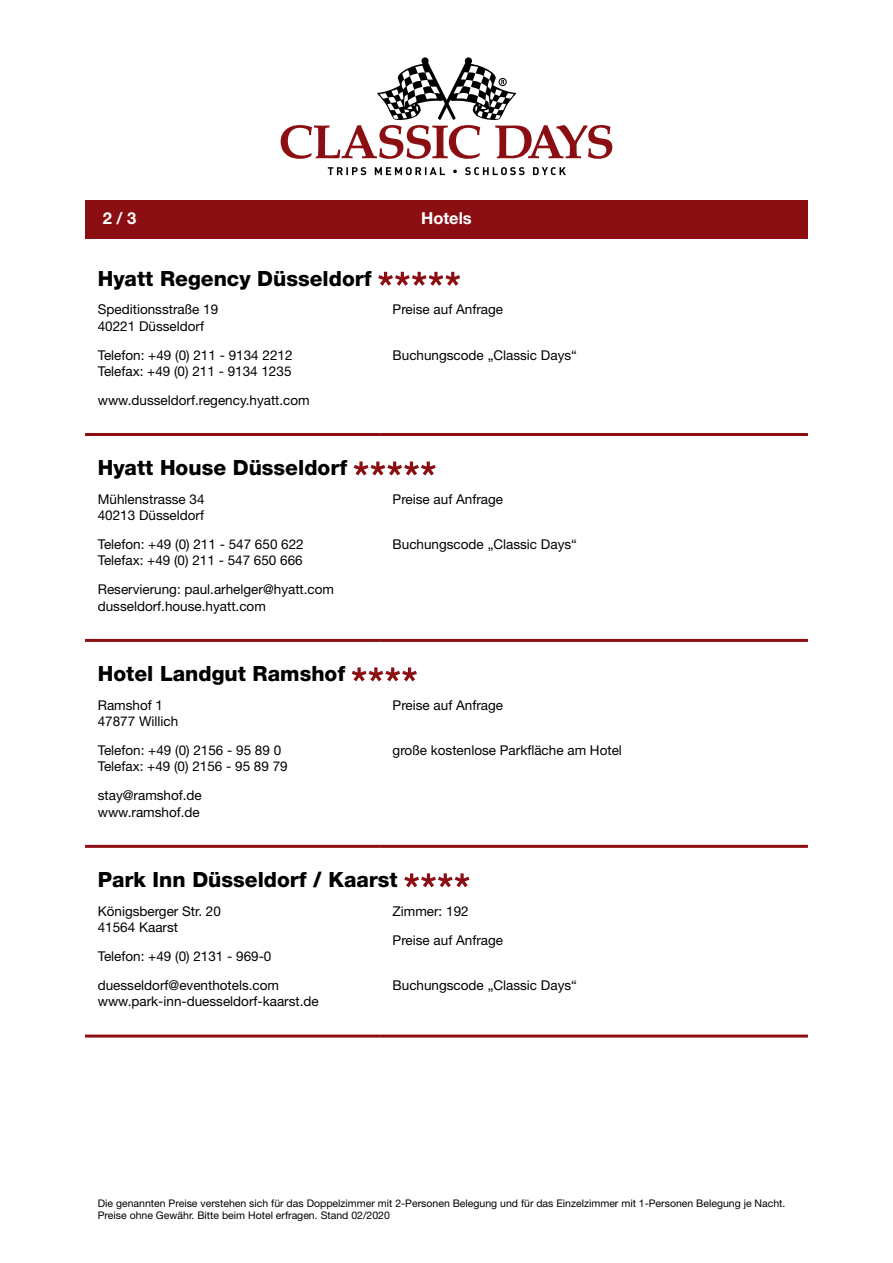
<style>
.page{position:relative;width:893px;height:1263px;background:#fff}
.page>*{position:absolute;margin:0;border:0;box-sizing:border-box;transform-origin:0 0}
.t1{font:800 21px "Helvetica Neue LT Std";color:#000}
.t2{font:700 16.5px "Helvetica Neue LT Std";color:#fff}
.t3{font:13.5px/16.2px "Helvetica Neue LT Std";color:#000}
.t4{font:10.5px/12.6px "Helvetica Neue LT Std";color:#000}
</style>
<div class="page">
<svg style="left:281px;top:57px;width:331px;height:102px"></svg>
<svg style="left:328px;top:167px;width:238px;height:8px"></svg>
<div style="left:85px;top:201px;width:723px;height:38px;background:#8b0e13"></div>
<hr style="left:85px;top:845px;width:295px;height:3px;background:#8b0e13">
<hr style="left:380px;top:845px;width:428px;height:3px;background:#8b0e13">
<svg style="left:352px;top:667px;width:65px;height:14px"></svg>
<hr style="left:85px;top:1034px;width:295px;height:3px;background:#8b0e13">
<hr style="left:380px;top:1034px;width:428px;height:3px;background:#8b0e13">
<svg style="left:404px;top:873px;width:65px;height:14px"></svg>
<hr style="left:85px;top:433px;width:295px;height:3px;background:#8b0e13">
<hr style="left:380px;top:433px;width:428px;height:3px;background:#8b0e13">
<svg style="left:378px;top:272px;width:82px;height:14px"></svg>
<hr style="left:85px;top:639px;width:295px;height:3px;background:#8b0e13">
<hr style="left:380px;top:639px;width:428px;height:3px;background:#8b0e13">
<svg style="left:354px;top:461px;width:82px;height:14px"></svg>
<p class="t2" style="left:103px;top:208px;width:35px">2 / 3</p>
<h1 class="t1" style="left:98px;top:266px;width:275px">Hyatt Regency Düsseldorf</h1>
<p class="t3" style="left:98px;top:301px;width:122px">Speditionsstraße 19<br>40221 Düsseldorf</p>
<p class="t3" style="left:98px;top:346px;width:196px">Telefon: +49 (0) 211 - 9134 2212<br>Telefax: +49 (0) 211 - 9134 1235</p>
<p class="t3" style="left:98px;top:392px;width:214px">www.dusseldorf.regency.hyatt.com</p>
<h1 class="t1" style="left:98px;top:455px;width:251px">Hyatt House Düsseldorf</h1>
<p class="t3" style="left:98px;top:491px;width:108px">Mühlenstrasse 34<br>40213 Düsseldorf</p>
<p class="t3" style="left:98px;top:536px;width:207px">Telefon: +49 (0) 211 - 547 650 622<br>Telefax: +49 (0) 211 - 547 650 666</p>
<p class="t3" style="left:98px;top:581px;width:238px">Reservierung: paul.arhelger@hyatt.com dusseldorf.house.hyatt.com</p>
<h1 class="t1" style="left:98px;top:661px;width:249px">Hotel Landgut Ramshof</h1>
<p class="t3" style="left:98px;top:697px;width:82px">Ramshof 1<br>47877 Willich</p>
<p class="t3" style="left:98px;top:742px;width:191px">Telefon: +49 (0) 2156 - 95 89 0<br>Telefax: +49 (0) 2156 - 95 89 79</p>
<p class="t3" style="left:98px;top:787px;width:106px">stay@ramshof.de www.ramshof.de</p>
<p class="t2" style="left:421px;top:208px;width:52px">Hotels</p>
<p class="t3" style="left:393px;top:301px;width:112px">Preise auf Anfrage</p>
<p class="t3" style="left:393px;top:346px;width:186px">Buchungscode „Classic Days“</p>
<p class="t3" style="left:393px;top:491px;width:112px">Preise auf Anfrage</p>
<p class="t3" style="left:393px;top:536px;width:186px">Buchungscode „Classic Days“</p>
<p class="t3" style="left:393px;top:697px;width:112px">Preise auf Anfrage</p>
<p class="t3" style="left:393px;top:742px;width:231px">große kostenlose Parkfläche am Hotel</p>
<h1 class="t1" style="left:98px;top:867px;width:301px">Park Inn Düsseldorf / Kaarst</h1>
<p class="t3" style="left:98px;top:903px;width:125px">Königsberger Str. 20<br>41564 Kaarst</p>
<p class="t3" style="left:98px;top:942px;width:183px;line-height:29px">Telefon: +49 (0) 2131 - 969-0 duesseldorf@eventhotels.com</p>
<p class="t3" style="left:98px;top:993px;width:222px">www.park-inn-duesseldorf-kaarst.de</p>
<p class="t3" style="left:393px;top:896px;width:112px;line-height:29px">Zimmer: 192<br>Preise auf Anfrage</p>
<p class="t3" style="left:393px;top:977px;width:186px">Buchungscode „Classic Days“</p>
<p class="t4" style="left:98px;top:1196px;width:689px">Die genannten Preise verstehen sich für das Doppelzimmer mit 2-Personen Belegung und für das Einzelzimmer mit 1-Personen Belegung je Nacht.<br>Preise ohne Gewähr. Bitte beim Hotel erfragen. Stand 02/2020</p>
</div>
